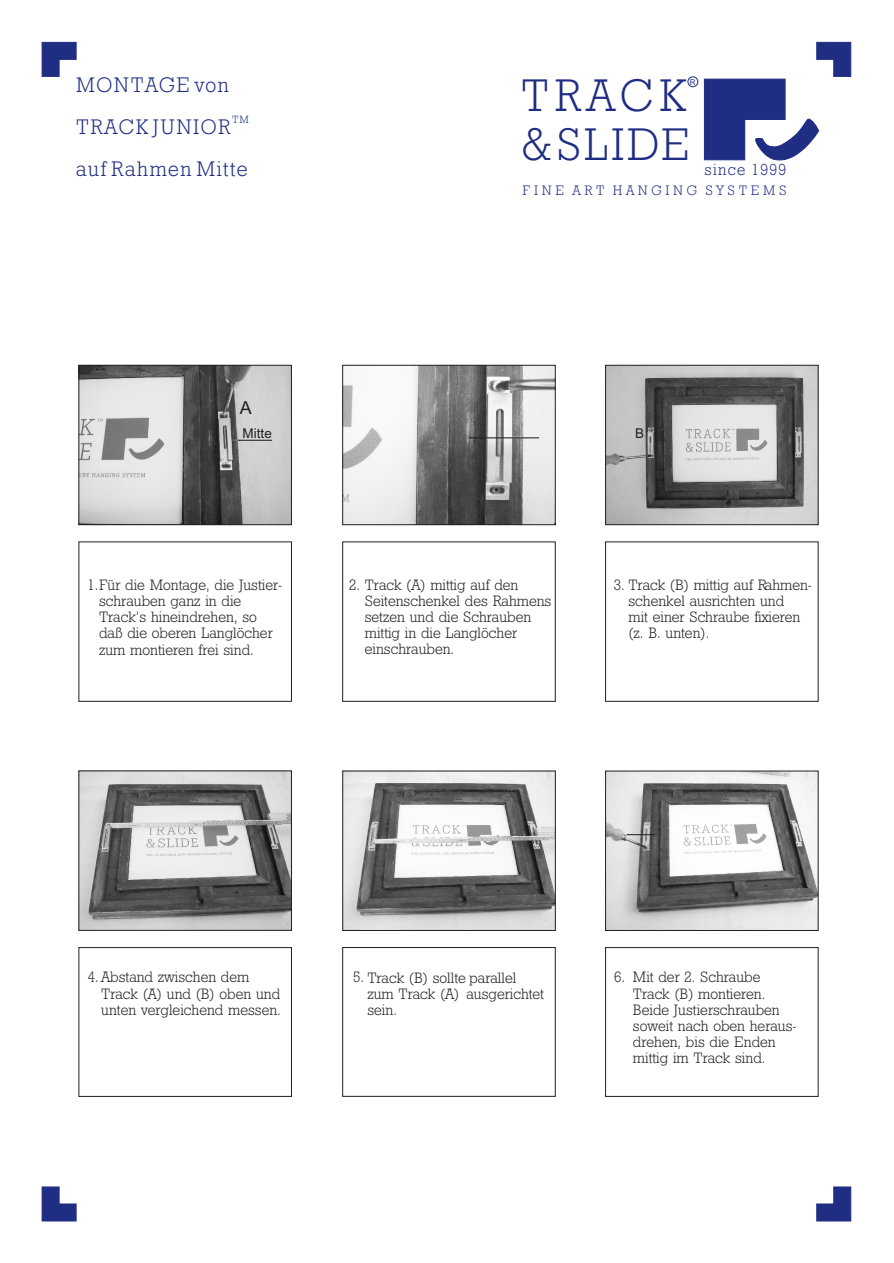
<style>
.page{position:relative;width:894px;height:1263px;background:#fff}
.page>*{position:absolute;margin:0;border:0;box-sizing:border-box;transform-origin:0 0}
.t1{font:45.6px "Geo Slb 712 Lt BT";letter-spacing:.085em;color:#1f2d82}
.t2{font:21px/41.7px "Geo Slb 712 Lt BT";letter-spacing:.075em;color:#1f2d82}
.t3{font:18px "Arial";color:#231f20}
.t4{font:15.9px "Geo Slb 712 Lt BT";letter-spacing:.085em;color:#1f2d82}
.t5{font:15px/16.2px "Geo Slb 712 Lt BT";color:#231f20}
.t6{font:13.65px "Geo Slb 712 Lt BT";letter-spacing:.265em;color:#1f2d82}
.t7{font:13.5px "Arial";color:#231f20}
.t8{font:10.5px "Geo Slb 712 Lt BT";color:#1f2d82}
.t9{font:7.95px "Arial";color:#1f2d82}
.t10{font:2.85px "Arial";color:#231f20}
</style>
<div class="page">
<img style="left:607px;top:773px;width:210px;height:156px">
<div style="left:605px;top:771px;width:214px;height:160px;border:1px solid #231f20"></div>
<img style="left:344px;top:773px;width:210px;height:156px">
<div style="left:342px;top:771px;width:214px;height:160px;border:1px solid #231f20"></div>
<img style="left:80px;top:773px;width:210px;height:156px">
<div style="left:78px;top:771px;width:214px;height:160px;border:1px solid #231f20"></div>
<img style="left:607px;top:367px;width:210px;height:156px">
<div style="left:605px;top:365px;width:214px;height:160px;border:1px solid #231f20"></div>
<img style="left:344px;top:367px;width:210px;height:156px">
<div style="left:342px;top:365px;width:214px;height:160px;border:1px solid #231f20"></div>
<img style="left:80px;top:367px;width:210px;height:156px">
<div style="left:78px;top:365px;width:214px;height:160px;border:1px solid #231f20"></div>
<div style="left:605px;top:542px;width:214px;height:160px;border:1px solid #231f20"></div>
<div style="left:342px;top:542px;width:214px;height:160px;border:1px solid #231f20"></div>
<div style="left:78px;top:542px;width:214px;height:160px;border:1px solid #231f20"></div>
<div style="left:605px;top:947px;width:214px;height:150px;border:1px solid #231f20"></div>
<div style="left:342px;top:947px;width:214px;height:150px;border:1px solid #231f20"></div>
<div style="left:78px;top:947px;width:214px;height:150px;border:1px solid #231f20"></div>
<hr style="left:238px;top:440px;width:34px;height:1px;background:#231f20">
<hr style="left:468px;top:437px;width:71px;height:1px;background:#231f20">
<svg style="left:626px;top:834px;width:29px;height:1px"></svg>
<img style="left:100px;top:462px;width:25px;height:7px">
<img style="left:735px;top:452px;width:15px;height:4px">
<img style="left:204px;top:847px;width:16px;height:5px">
<img style="left:467px;top:846px;width:15px;height:4px">
<div style="left:688px;top:76px;width:10px;height:11px;border:1px solid #1f2d82;border-radius:50%"></div>
<svg style="left:42px;top:42px;width:34px;height:35px"></svg>
<svg style="left:42px;top:1187px;width:34px;height:34px"></svg>
<svg style="left:704px;top:42px;width:147px;height:118px"></svg>
<svg style="left:816px;top:1187px;width:35px;height:34px"></svg>
<h2 class="t2" style="left:76px;top:65px;width:154px">MONTAGE von</h2>
<p class="t8" style="left:232px;top:115px;width:18px">TM</p>
<h2 class="t2" style="left:76px;top:108px;width:173px">TRACK JUNIOR auf Rahmen Mitte</h2>
<h1 class="t1" style="left:521px;top:76px;width:165px">TRACK</h1>
<p class="t9" style="left:690px;top:79px;width:7px">R</p>
<p class="t10" style="left:593px;top:98px;width:4px;rotate:-90deg">®</p>
<h1 class="t1" style="left:521px;top:125px;width:171px">&amp;SLIDE</h1>
<p class="t4" style="left:704px;top:163px;width:83px">since 1999</p>
<p class="t6" style="left:523px;top:185px;width:266px">FINE ART HANGING SYSTEMS</p>
<p class="t3" style="left:240px;top:401px;width:14px">A</p>
<p class="t7" style="left:243px;top:428px;width:31px">Mitte</p>
<p class="t7" style="left:635px;top:428px;width:11px">B</p>
<p class="t5" style="left:99px;top:578px;width:185px;text-indent:-11px">1.Für die Montage, die Justier&shy;schrauben ganz in die<br>Track’s hineindrehen, so daß die oberen Langlöcher zum montieren frei sind.</p>
<p class="t5" style="left:365px;top:578px;width:188px;text-indent:-16px">2. Track (A) mittig auf den<br>Seitenschenkel des Rahmens setzen und die Schrauben mittig in die Langlöcher einschrauben.</p>
<p class="t5" style="left:628px;top:578px;width:185px;text-indent:-15px">3. Track (B) mittig auf Rahmen&shy;schenkel ausrichten und<br>mit einer Schraube fixieren (z. B. unten).</p>
<p class="t5" style="left:101px;top:970px;width:181px;text-indent:-13px">4. Abstand zwischen dem<br>Track (A) und (B) oben und unten vergleichend messen.</p>
<p class="t5" style="left:367px;top:971px;width:178px;text-indent:-14px">5. Track (B) sollte parallel zum Track (A) ausgerichtet sein.</p>
<p class="t5" style="left:633px;top:970px;width:165px">Mit der 2. Schraube<br>Track (B) montieren.<br>Beide Justierschrauben soweit nach oben heraus&shy;drehen, bis die Enden mittig im Track sind.</p>
<p class="t5" style="left:614px;top:970px;width:12px">6.</p>
</div>
